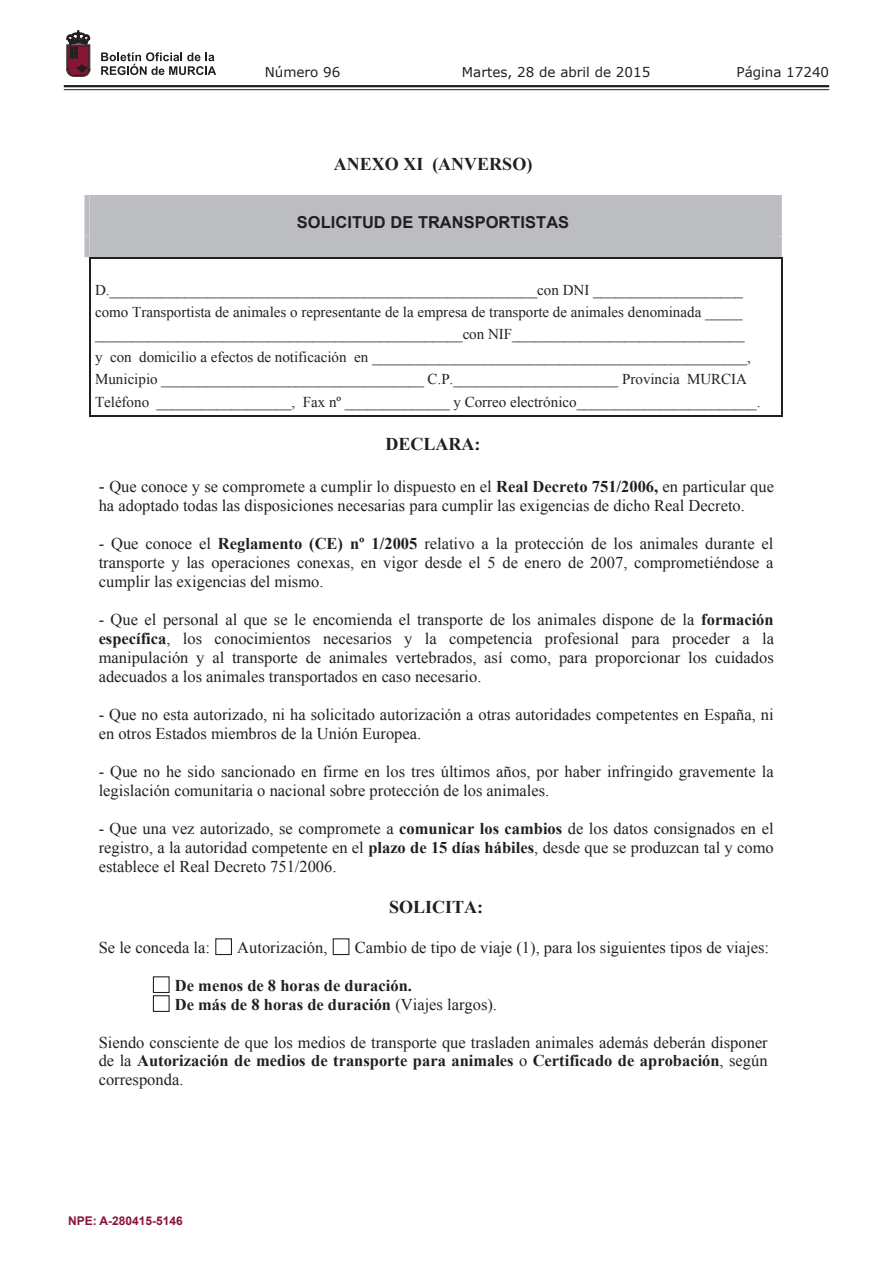
<style>
.page{position:relative;width:893px;height:1263px;background:#fff}
.page>*{position:absolute;margin:0;border:0;box-sizing:border-box;transform-origin:0 0}
.t1{font:700 18px "Times New Roman";color:#231f20}
.t2{font:16.5px/19px "Times New Roman";color:#231f20;text-align:justify}
.t3{font:700 16.5px/18.9px "Times New Roman";color:#231f20}
.t4{font:700 16.5px "Arial";color:#231f20}
.t5{font:15px/22.5px "Times New Roman";color:#231f20}
.t6{font:13.5px "Verdana";color:#231f20}
.t7{font:700 12px "Arial";color:#881536}
.s1{font-size:18px}
.s2{font-weight:700}
.s3{font-weight:400}
</style>
<div class="page">
<hr style="left:64px;top:85px;width:765px;height:2px;background:#231f20">
<hr style="left:64px;top:89px;width:765px;height:1px;background:#231f20">
<svg style="left:101px;top:52px;width:115px;height:23px"></svg>
<svg style="left:67px;top:31px;width:23px;height:45px"></svg>
<div style="left:84px;top:195px;width:698px;height:63px;background:#bcbdc0"></div>
<hr style="left:89px;top:258px;width:1px;height:158px;background:#231f20">
<hr style="left:89px;top:415px;width:692px;height:1px;background:#231f20">
<hr style="left:781px;top:258px;width:1px;height:158px;background:#231f20">
<div style="left:215px;top:938px;width:17px;height:17px;border:1px solid #231f20"></div>
<div style="left:333px;top:938px;width:16px;height:17px;border:1px solid #231f20"></div>
<div style="left:153px;top:976px;width:17px;height:17px;border:1px solid #231f20"></div>
<div style="left:153px;top:995px;width:17px;height:17px;border:1px solid #231f20"></div>
<p class="t6" style="left:265px;top:62px;width:77px">Número 96</p>
<p class="t6" style="left:462px;top:62px;width:190px">Martes, 28 de abril de 2015</p>
<p class="t6" style="left:736px;top:62px;width:94px">Página 17240</p>
<p class="t1" style="left:334px;top:152px;width:200px">ANEXO XI (ANVERSO)</p>
<p class="t4" style="left:297px;top:212px;width:274px">SOLICITUD DE TRANSPORTISTAS</p>
<p class="t5" style="left:95px;top:278px;width:667px">D._________________________________________________________con DNI ____________________ como Transportista de animales o representante de la empresa de transporte de animales denominada _____ _________________________________________________con NIF_______________________________<br>y con domicilio a efectos de notificación en __________________________________________________, Municipio ___________________________________ C.P.______________________ Provincia MURCIA Teléfono __________________, Fax nº ______________ y Correo electrónico________________________.</p>
<p class="t1" style="left:386px;top:432px;width:96px">DECLARA:</p>
<p class="t2" style="left:99px;top:476px;width:677px"><span class="s1">-</span> Que conoce y se compromete a cumplir lo dispuesto en el <span class="s2">Real Decreto 751/2006,</span> en particular que ha adoptado todas las disposiciones necesarias para cumplir las exigencias de dicho Real Decreto.</p>
<p class="t2" style="left:99px;top:534px;width:676px">- Que conoce el <span class="s2">Reglamento (CE) nº 1/2005</span> relativo a la protección de los animales durante el transporte y las operaciones conexas, en vigor desde el 5 de enero de 2007, comprometiéndose a cumplir las exigencias del mismo.</p>
<p class="t2" style="left:99px;top:609px;width:677px">- Que el personal al que se le encomienda el transporte de los animales dispone de la <span class="s2">formación específica</span>, los conocimientos necesarios y la competencia profesional para proceder a la manipulación y al transporte de animales vertebrados, así como, para proporcionar los cuidados adecuados a los animales transportados en caso necesario.</p>
<p class="t2" style="left:99px;top:704px;width:676px">- Que no esta autorizado, ni ha solicitado autorización a otras autoridades competentes en España, ni en otros Estados miembros de la Unión Europea.</p>
<p class="t2" style="left:99px;top:761px;width:677px">- Que no he sido sancionado en firme en los tres últimos años, por haber infringido gravemente la legislación comunitaria o nacional sobre protección de los animales.</p>
<p class="t2" style="left:99px;top:818px;width:676px">- Que una vez autorizado, se compromete a <span class="s2">comunicar los cambios</span> de los datos consignados en el registro, a la autoridad competente en el <span class="s2">plazo de 15 días hábiles</span>, desde que se produzcan tal y como establece el Real Decreto 751/2006.</p>
<p class="t1" style="left:389px;top:894px;width:96px">SOLICITA:</p>
<p class="t2" style="left:99px;top:937px;width:113px">Se le conceda la:</p>
<p class="t2" style="left:237px;top:937px;width:92px">Autorización,</p>
<p class="t2" style="left:355px;top:937px;width:416px">Cambio de tipo de viaje (1), para los siguientes tipos de viajes:</p>
<p class="t3" style="left:175px;top:975px;width:324px">De menos de 8 horas de duración.<br>De más de 8 horas de duración <span class="s3">(Viajes largos).</span></p>
<p class="t2" style="left:99px;top:1032px;width:670px">Siendo consciente de que los medios de transporte que trasladen animales además deberán disponer de la <span class="s2">Autorización de medios de transporte para animales</span> o <span class="s2">Certificado de aprobación</span>, según corresponda.</p>
<p class="t7" style="left:68px;top:1213px;width:116px">NPE: A-280415-5146</p>
</div>
